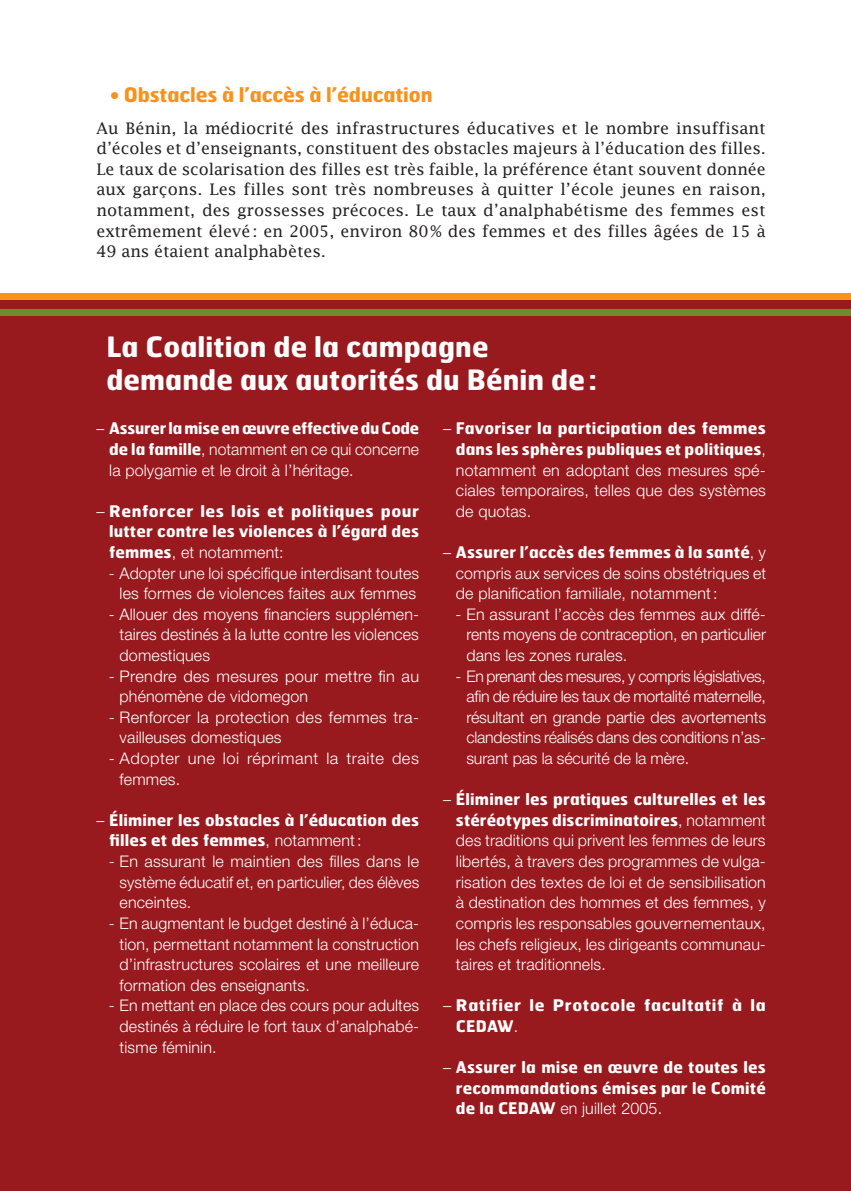
<style>
.page{position:relative;width:851px;height:1191px;background:#fff}
.page>*{position:absolute;margin:0;border:0;box-sizing:border-box;transform-origin:0 0}
.Intro{font:700 28px/32.4px "Hermes";letter-spacing:.005em;color:#fff}
.inter_orange{font:700 20px "Hermes";letter-spacing:-.005em;color:#f7931d}
.encadré_body{font:300 16px/20.6px "Helvetica Neue LT Std";letter-spacing:.01em;color:#fff;text-align:justify}
.body{font:16px/20.6px "Lucida Fax";letter-spacing:-.005em;color:#231f20;text-align:justify}
.encadré_body-2{font:700 16px/20.6px "Hermes";letter-spacing:.01em;color:#fff;text-align:justify}
.encadré_body-3{font:300 16px/20.6px "Helvetica Neue LT Std";letter-spacing:.03em;color:#fff}
.s1{font-family:"Hermes";font-weight:700}
.s2{font-family:"Helvetica Neue LT Std";font-weight:300}
</style>
<div class="page">
<div style="left:0;top:313px;width:850px;height:878px;background:#981a1e"></div>
<div style="left:0;top:293px;width:850px;height:13px;background:#f7931d"></div>
<div style="left:0;top:300px;width:850px;height:13px;background:#981a1e"></div>
<div style="left:0;top:310px;width:850px;height:6px;background:#6f8b2f"></div>
<p class="inter_orange" style="left:110px;top:81px;width:324px">• Obstacles à l’accès à l’éducation</p>
<p class="body" style="left:96px;top:117px;width:670px">Au Bénin, la médiocrité des infrastructures éducatives et le nombre insuffisant d’écoles et d’enseignants, constituent des obstacles majeurs à l’éducation des filles.<br>Le taux de scolarisation des filles est très faible, la préférence étant souvent donnée aux garçons. Les filles sont très nombreuses à quitter l’école jeunes en raison, notamment, des grossesses précoces. Le taux d’analphabétisme des femmes est extrêmement élevé: en 2005, environ 80% des femmes et des filles âgées de 15 à 49 ans étaient analphabètes.</p>
<p class="Intro" style="left:106px;top:330px;width:492px">La Coalition de la campagne demande aux autorités du Bénin de:</p>
<p class="encadré_body" style="left:109px;top:418px;width:311px;text-indent:-13px">– <span class="s1">Assurer la mise en œuvre effective du Code de la famille</span>, notamment en ce qui concerne la polygamie et le droit à l’héritage.</p>
<p class="encadré_body-2" style="left:109px;top:500px;width:311px;text-indent:-13px"><span class="s2">–</span> Renforcer les lois et politiques pour lutter contre les violences à l’égard des femmes<span class="s2">, et notamment:</span></p>
<p class="encadré_body" style="left:109px;top:562px;width:312px;text-align:center">- Adopter une loi spécifique interdisant toutes les formes de violences faites aux femmes</p>
<p class="encadré_body" style="left:120px;top:603px;width:301px;text-indent:-11px">- Allouer des moyens financiers supplémen&shy;taires destinés à la lutte contre les violences domestiques</p>
<p class="encadré_body" style="left:120px;top:665px;width:301px;text-indent:-11px">- Prendre des mesures pour mettre fin au phénomène de vidomegon</p>
<p class="encadré_body" style="left:120px;top:706px;width:301px;text-indent:-11px">- Renforcer la protection des femmes tra&shy;vailleuses domestiques</p>
<p class="encadré_body-3" style="left:120px;top:747px;width:301px;text-indent:-11px">- Adopter une loi réprimant la traite des femmes.</p>
<p class="encadré_body-2" style="left:109px;top:809px;width:311px;text-indent:-13px"><span class="s2">–</span> Éliminer les obstacles à l’éducation des filles et des femmes<span class="s2">, notamment:</span></p>
<p class="encadré_body" style="left:120px;top:850px;width:301px;text-indent:-11px">- En assurant le maintien des filles dans le système éducatif et, en particulier, des élèves enceintes.</p>
<p class="encadré_body" style="left:120px;top:912px;width:301px;text-indent:-11px">- En augmentant le budget destiné à l’éduca&shy;tion, permettant notamment la construction d’infrastructures scolaires et une meilleure formation des enseignants.</p>
<p class="encadré_body" style="left:120px;top:995px;width:301px;text-indent:-11px">- En mettant en place des cours pour adultes destinés à réduire le fort taux d’analphabé&shy;tisme féminin.</p>
<p class="encadré_body" style="left:456px;top:418px;width:311px;text-indent:-13px">– <span class="s1">Favoriser la participation des femmes dans les sphères publiques et politiques</span>, notamment en adoptant des mesures spé&shy;ciales temporaires, telles que des systèmes de quotas.</p>
<p class="encadré_body" style="left:456px;top:541px;width:311px;text-indent:-13px">– <span class="s1">Assurer l’accès des femmes à la santé</span>, y compris aux services de soins obstétriques et de planification familiale, notamment:</p>
<p class="encadré_body" style="left:466px;top:603px;width:301px;text-indent:-11px">- En assurant l’accès des femmes aux diffé&shy;rents moyens de contraception, en particulier dans les zones rurales.</p>
<p class="encadré_body" style="left:466px;top:665px;width:301px;text-indent:-11px">- En prenant des mesures, y compris législatives, afin de réduire les taux de mortalité maternelle, résultant en grande partie des avortements clandestins réalisés dans des conditions n’as&shy;surant pas la sécurité de la mère.</p>
<p class="encadré_body" style="left:456px;top:789px;width:311px;text-indent:-13px">– <span class="s1">Éliminer les pratiques culturelles et les stéréotypes discriminatoires</span>, notamment des traditions qui privent les femmes de leurs libertés, à travers des programmes de vulga&shy;risation des textes de loi et de sensibilisation à destination des hommes et des femmes, y compris les responsables gouvernementaux, les chefs religieux, les dirigeants communau&shy;taires et traditionnels.</p>
<p class="encadré_body-2" style="left:456px;top:994px;width:311px;text-indent:-13px"><span class="s2">–</span> Ratifier le Protocole facultatif à la<br>CEDA</p>
<p class="encadré_body-2" style="left:497px;top:1015px;width:23px">W<span class="s2">.</span></p>
<p class="encadré_body-2" style="left:456px;top:1056px;width:311px;text-indent:-13px"><span class="s2">–</span> Assurer la mise en œuvre de toutes les recommandations émises par le Comité de la CEDA</p>
<p class="encadré_body" style="left:539px;top:1098px;width:124px"><span class="s1">W</span> en juillet 2005.</p>
</div>
